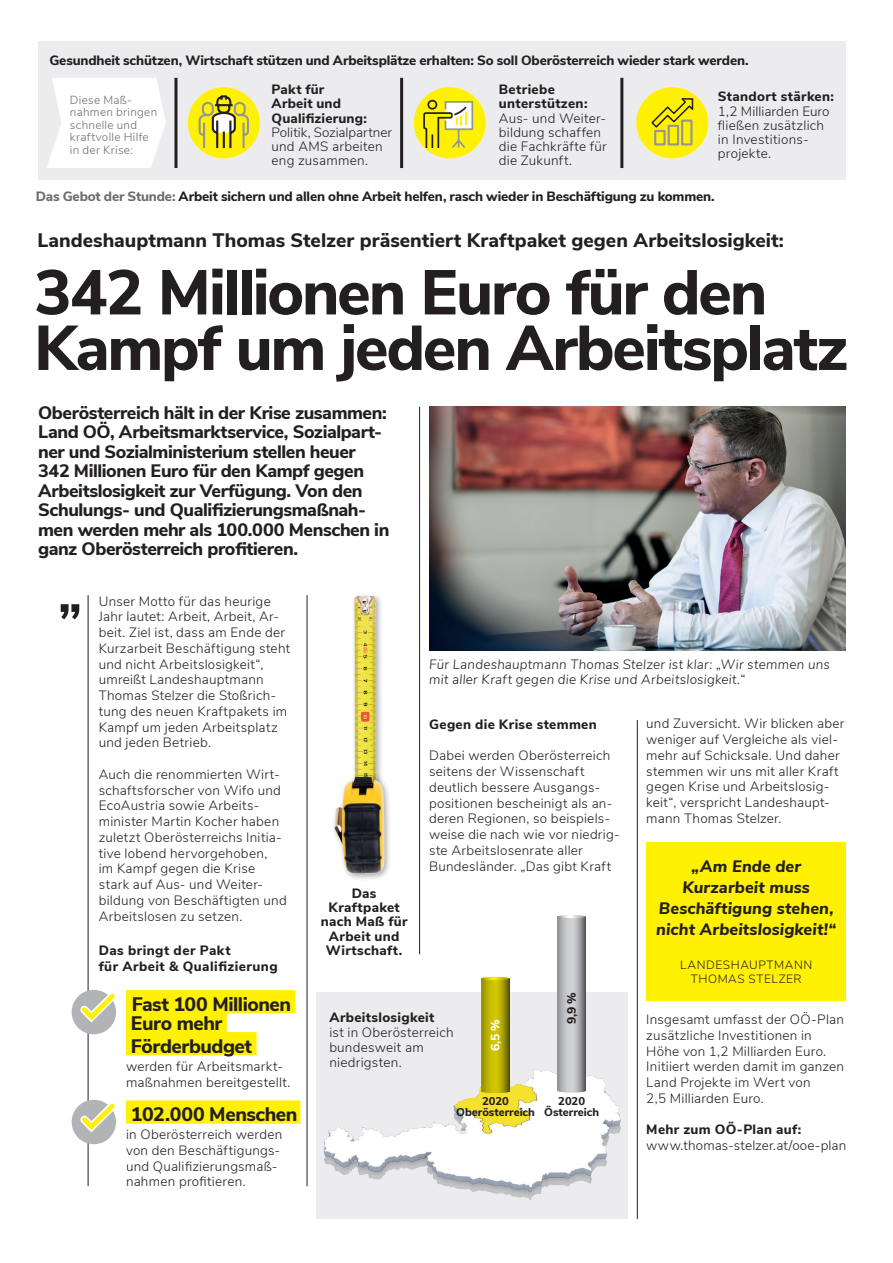
<style>
.page{position:relative;width:893px;height:1263px;background:#fff}
.page>*{position:absolute;margin:0;border:0;box-sizing:border-box;transform-origin:0 0}
.t1{font:800 63px/55.5px "Nunito Sans";letter-spacing:-.035em;color:#231f20}
.t2{font:700 55.95px "Nunito Sans";color:#231f20}
.t3{font:800 19.5px "Nunito Sans";color:#231f20}
.t4{font:800 19.5px/19.5px "Nunito Sans";letter-spacing:-.025em;color:#231f20}
.t5{font:800 19.5px "Nunito Sans";letter-spacing:-.02em;color:#231f20}
.t6{font:800 18px/19.5px "Nunito Sans";letter-spacing:-.025em;color:#231f20}
.t7{font:italic 800 16.5px/21px "Nunito Sans";letter-spacing:.005em;color:#231f20;text-align:center}
.t8{font:300 13.5px/15.8px "Nunito Sans";letter-spacing:.02em;color:#231f20}
.t9{font:800 13.5px/29.2px "Nunito Sans";letter-spacing:-.005em;color:#231f20}
.t10{font:italic 300 13.5px/15px "Nunito Sans";letter-spacing:.015em;color:#231f20}
.t11{font:800 13.5px/14.2px "Nunito Sans";letter-spacing:.025em;color:#231f20;text-align:center}
.t12{font:800 13.5px/16px "Nunito Sans";letter-spacing:.035em;color:#231f20}
.t13{font:800 12.15px "Nunito Sans";color:#231f20}
.t14{font:800 12.15px "Nunito Sans";color:#fff}
.t15{font:300 12px/13.5px "Nunito Sans";letter-spacing:.045em;color:#231f20;text-align:center}
.t16{font:300 11.7px/12.6px "Nunito Sans";letter-spacing:.025em;color:#6c6d70}
.t17{font:800 11.25px/10.9px "Nunito Sans";color:#231f20;text-align:center}
.s1{font-weight:800}
.s2{color:#6c6d70}
</style>
<div class="page">
<div style="left:38px;top:41px;width:808px;height:139px;background:#ececee"></div>
<hr style="left:88px;top:595px;width:1px;height:591px;background:#231f20">
<div style="left:126px;top:990px;width:169px;height:23px;background:#fff101"></div>
<div style="left:126px;top:1010px;width:101px;height:23px;background:#fff101"></div>
<div style="left:126px;top:1032px;width:131px;height:23px;background:#fff101"></div>
<div style="left:126px;top:1100px;width:174px;height:24px;background:#fff101"></div>
<div style="left:188px;top:87px;width:72px;height:71px;background:#fff101;border-radius:50%"></div>
<svg style="left:198px;top:94px;width:52px;height:56px"></svg>
<div style="left:414px;top:87px;width:72px;height:71px;background:#fff101;border-radius:50%"></div>
<svg style="left:423px;top:100px;width:50px;height:47px"></svg>
<div style="left:636px;top:87px;width:72px;height:71px;background:#fff101;border-radius:50%"></div>
<svg style="left:651px;top:98px;width:43px;height:48px"></svg>
<hr style="left:174px;top:78px;width:3px;height:90px;background:#231f20">
<hr style="left:400px;top:78px;width:3px;height:90px;background:#231f20">
<hr style="left:620px;top:78px;width:3px;height:90px;background:#231f20">
<svg style="left:47px;top:78px;width:119px;height:90px;background:#fcfcfc"></svg>
<div style="left:317px;top:992px;width:311px;height:227px;background:#ececee"></div>
<img style="left:323px;top:1033px;width:298px;height:167px">
<svg style="left:558px;top:1091px;width:28px;height:1px"></svg>
<svg style="left:558px;top:918px;width:28px;height:173px;background:#adaeb0"></svg>
<svg style="left:558px;top:915px;width:28px;height:3px"></svg>
<svg style="left:482px;top:977px;width:27px;height:116px;background:#b1a800"></svg>
<hr style="left:637px;top:720px;width:1px;height:499px;background:#231f20">
<hr style="left:419px;top:407px;width:1px;height:547px;background:#231f20">
<img style="left:306px;top:572px;width:136px;height:205px">
<div style="left:331px;top:773px;width:61px;height:108px;background:#231f20;opacity:.38"></div>
<img style="left:306px;top:777px;width:115px;height:112px">
<img style="left:429px;top:407px;width:417px;height:243px">
<div style="left:73px;top:991px;width:41px;height:42px;background:#b2b3b7;border-radius:50%"></div>
<div style="left:72px;top:990px;width:44px;height:44px;border:3px solid #b2b3b7;border-radius:50%"></div>
<svg style="left:73px;top:985px;width:43px;height:43px"></svg>
<div style="left:73px;top:1101px;width:41px;height:41px;background:#b2b3b7;border-radius:50%"></div>
<div style="left:72px;top:1100px;width:44px;height:44px;border:3px solid #b2b3b7;border-radius:50%"></div>
<svg style="left:73px;top:1095px;width:43px;height:43px"></svg>
<div style="left:646px;top:842px;width:200px;height:159px;background:#fff101"></div>
<hr style="left:307px;top:595px;width:1px;height:591px;background:#231f20">
<p class="t9" style="left:499px;top:45px;width:251px;text-indent:-450px">Gesundheit schützen, Wirtschaft stützen und Arbeitsplätze erhalten: So soll Oberösterreich wieder stark werden.<br>Betriebe</p>
<p class="t8" style="left:499px;top:96px;width:109px;line-height:14.2px"><span class="s1">unterstützen:<br></span>Aus- und Weiter&shy;bildung schaffen die Fachkräfte für die Zukunft.</p>
<p class="t8" style="left:718px;top:89px;width:118px;line-height:14.2px"><span class="s1">Standort stärken:<br></span>1,2 Milliarden Euro fließen zusätzlich in Investitions&shy;projekte.</p>
<p class="t8" style="left:271px;top:81px;width:122px;line-height:14.2px"><span class="s1">Pakt für<br>Arbeit und<br>Qualifizierung:<br></span>Politik, Sozialpartner und AMS arbeiten eng zusammen.</p>
<p class="t16" style="left:70px;top:93px;width:89px">Diese Maß&shy;nahmen bringen schnelle und kraftvolle Hilfe in der Krise:</p>
<p class="t9" style="left:36px;top:181px;width:680px"><span class="s2">Das Gebot der Stunde:</span> Arbeit sichern und allen ohne Arbeit helfen, rasch wieder in Beschäftigung zu kommen.</p>
<p class="t3" style="left:37px;top:226px;width:748px">Landeshauptmann Thomas Stelzer präsentiert Kraftpaket gegen Arbeitslosigkeit:</p>
<p class="t1" style="left:34px;top:261px;width:816px">342 Millionen Euro für den<br>Kampf um jeden Arbeitsplatz</p>
<p class="t6" style="left:38px;top:402px;width:353px">Oberösterreich hält in der Krise zusammen:<br>Land OÖ, Arbeitsmarktservice, Sozialpart&shy;ner und Sozialministerium stellen heuer 342 Millionen Euro für den Kampf gegen Arbeitslosigkeit zur Verfügung. Von den Schulungs- und Qualifizierungsmaßnah&shy;men werden mehr als 100.000 Menschen in ganz Oberösterreich profitieren.</p>
<p class="t2" style="left:58px;top:551px;width:26px">„</p>
<p class="t8" style="left:99px;top:592px;width:193px">Unser Motto für das heurige<br>Jahr lautet: Arbeit, Arbeit, Ar&shy;beit. Ziel ist, dass am Ende der<br>Kurzarbeit Beschäftigung steht und nicht Arbeitslosigkeit“, umreißt Landeshauptmann<br>Thomas Stelzer die Stoßrich&shy;tung des neuen Kraftpakets im<br>Kampf um jeden Arbeitsplatz und jeden Betrieb.</p>
<p class="t8" style="left:99px;top:765px;width:189px">Auch die renommierten Wirt&shy;schaftsforscher von Wifo und<br>EcoAustria sowie Arbeits&shy;minister Martin Kocher haben zuletzt Oberösterreichs Initia&shy;tive lobend hervorgehoben,<br>im Kampf gegen die Krise stark auf Aus- und Weiter&shy;bildung von Beschäftigten und<br>Arbeitslosen zu setzen.</p>
<p class="t12" style="left:99px;top:942px;width:180px">Das bringt der Pakt<br>für Arbeit &amp; Qualifizierung</p>
<p class="t4" style="left:131px;top:993px;width:162px">Fast 100 Millionen<br>Euro mehr</p>
<p class="t4" style="left:131px;top:1035px;width:123px">Förderbudget</p>
<p class="t8" style="left:126px;top:1057px;width:166px">werden für Arbeitsmarkt&shy;maßnahmen bereitgestellt.</p>
<p class="t5" style="left:131px;top:1100px;width:168px">102.000 Menschen</p>
<p class="t8" style="left:126px;top:1126px;width:158px">in Oberösterreich werden von den Beschäftigungs&shy;und Qualifizierungsmaß&shy;nahmen profitieren.</p>
<p class="t10" style="left:429px;top:656px;width:402px">Für Landeshauptmann Thomas Stelzer ist klar: „Wir stemmen uns mit aller Kraft gegen die Krise und Arbeitslosigkeit.“</p>
<p class="t8" style="left:646px;top:715px;width:200px">und Zuversicht. Wir blicken aber weniger auf Vergleiche als viel&shy;mehr auf Schicksale. Und daher stemmen wir uns mit aller Kraft gegen Krise und Arbeitslosig&shy;keit“, verspricht Landeshaupt&shy;mann Thomas Stelzer.</p>
<p class="t7" style="left:656px;top:855px;width:181px">„Am Ende der<br>Kurzarbeit muss<br>Beschäftigung stehen, nicht Arbeitslosigkeit!“</p>
<p class="t15" style="left:680px;top:957px;width:134px">LANDESHAUPTMANN<br>THOMAS STELZER</p>
<p class="t8" style="left:646px;top:1010px;width:199px">Insgesamt umfasst der OÖ-Plan zusätzliche Investitionen in<br>Höhe von 1,2 Milliarden Euro.<br>Initiiert werden damit im ganzen<br>Land Projekte im Wert von<br>2,5 Milliarden Euro.</p>
<p class="t8" style="left:646px;top:1121px;width:201px"><span class="s1">Mehr zum OÖ-Plan auf: </span>www.thomas-stelzer.at/ooe-plan</p>
<p class="t11" style="left:429px;top:716px;width:169px">Gegen die Krise stemmen</p>
<p class="t8" style="left:429px;top:747px;width:192px">Dabei werden Oberösterreich seitens der Wissenschaft deutlich bessere Ausgangs&shy;positionen bescheinigt als an&shy;deren Regionen, so beispiels&shy;weise die nach wie vor niedrig&shy;ste Arbeitslosenrate aller<br>Bundesländer. „Das gibt Kraft</p>
<p class="t11" style="left:321px;top:885px;width:88px">Das<br>Kraftpaket nach Maß für<br>Arbeit und<br>Wirtschaft.</p>
<p class="t13" style="left:563px;top:1024px;width:34px;rotate:-90deg">9,9 %</p>
<p class="t8" style="left:329px;top:1009px;width:126px;line-height:15px"><span class="s1">Arbeitslosigkeit<br></span>ist in Oberösterreich bundesweit am niedrigsten.</p>
<p class="t14" style="left:486px;top:1051px;width:34px;rotate:-90deg">6,5 %</p>
<p class="t17" style="left:558px;top:1094px;width:28px">2020</p>
<p class="t17" style="left:456px;top:1095px;width:80px">2020<br>Oberösterreich</p>
<p class="t17" style="left:544px;top:1106px;width:56px">Österreich</p>
</div>
